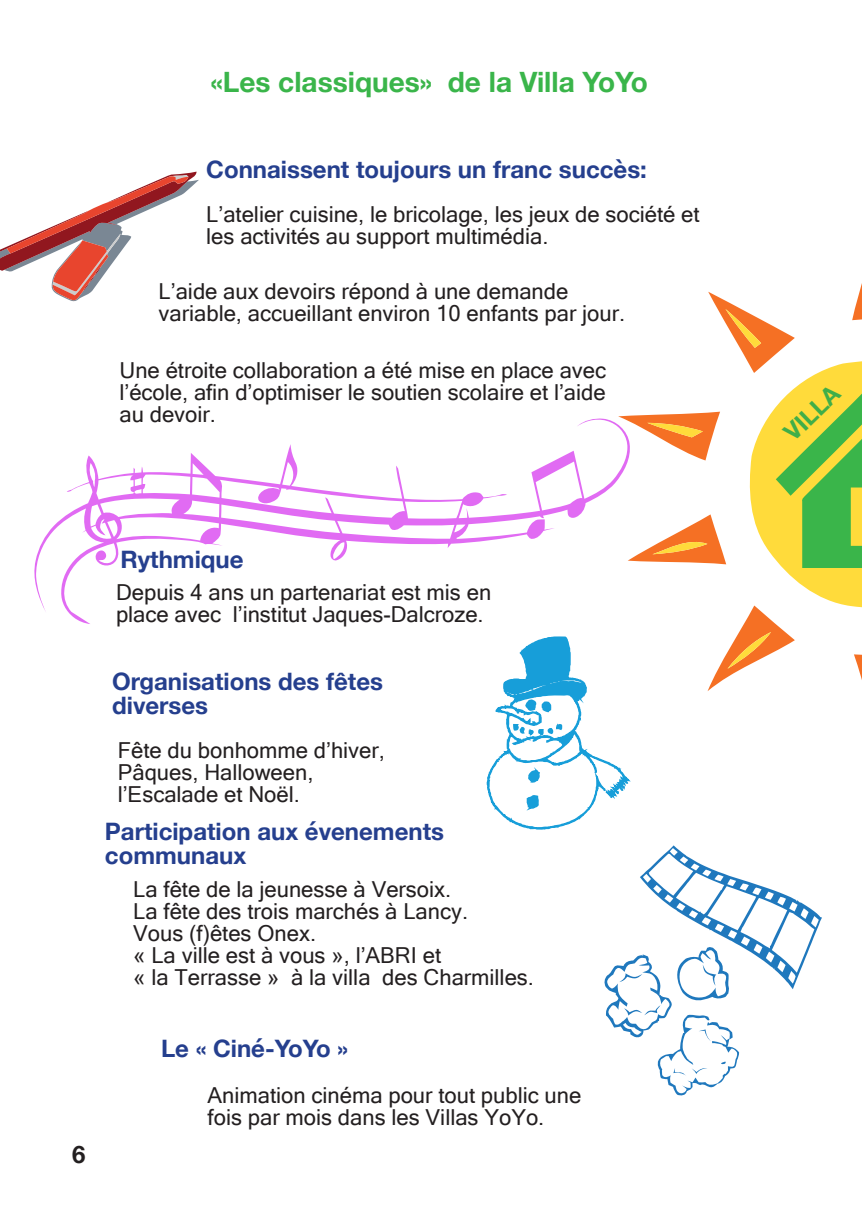
<style>
.page{position:relative;width:862px;height:1214px;background:#fff}
.page>*{position:absolute;margin:0;border:0;box-sizing:border-box;transform-origin:0 0}
.t1{font:700 28px "Helvetica Neue";color:#3ab54a}
.t2{font:700 24px/24px "Helvetica Neue";color:#253f8e}
.t3{font:700 24px "Helvetica Neue";color:#40ae49}
.t4{font:700 24px "Helvetica Neue";color:#231f20}
.t5{font:22px/22px "Microsoft Sans Serif";color:#231f20}
</style>
<div class="page">
<svg style="left:604px;top:845px;width:218px;height:250px"></svg>
<svg style="left:0;top:172px;width:199px;height:129px"></svg>
<svg style="left:34px;top:444px;width:452px;height:180px"></svg>
<svg style="left:486px;top:283px;width:376px;height:547px"></svg>
<p class="t1" style="left:210px;top:60px;width:439px">«Les classiques» de la Villa YoYo</p>
<p class="t2" style="left:206px;top:158px;width:442px">Connaissent toujours un franc succès:</p>
<p class="t5" style="left:206px;top:203px;width:495px">L’atelier cuisine, le bricolage, les jeux de société et les activités au support multimédia.</p>
<p class="t5" style="left:159px;top:280px;width:468px">L’aide aux devoirs répond à une demande variable, accueillant environ 10 enfants par jour.</p>
<p class="t5" style="left:119px;top:359px;width:488px;text-align:justify">Une étroite collaboration a été mise en place avec l’école, afin d’optimiser le soutien scolaire et l’aide au devoir.</p>
<p class="t2" style="left:120px;top:548px;width:125px">Rythmique</p>
<p class="t5" style="left:116px;top:581px;width:377px">Depuis 4 ans un partenariat est mis en place avec l’institut Jaques-Dalcroze.</p>
<p class="t2" style="left:112px;top:670px;width:272px">Organisations des fêtes diverses</p>
<p class="t5" style="left:118px;top:739px;width:269px">Fête du bonhomme d’hiver,<br>Pâques, Halloween, l’Escalade et Noël.</p>
<p class="t2" style="left:105px;top:820px;width:341px">Participation aux évenements communaux</p>
<p class="t5" style="left:133px;top:878px;width:319px">La fête de la jeunesse à Versoix.</p>
<p class="t5" style="left:133px;top:900px;width:336px">La fête des trois marchés à Lancy.</p>
<p class="t5" style="left:133px;top:922px;width:184px">Vous (f)êtes Onex.</p>
<p class="t5" style="left:133px;top:944px;width:402px">« La ville est à vous », l’ABRI et<br>« la Terrasse » à la villa des Charmilles.</p>
<p class="t4" style="left:72px;top:1134px;width:15px">6</p>
<p class="t2" style="left:161px;top:1037px;width:189px">Le « Ciné-YoYo »</p>
<p class="t5" style="left:208px;top:1084px;width:375px">Animation cinéma pour tout public une fois par mois dans les Villas YoYo.</p>
<p class="t3" style="left:775px;top:422px;width:69px;rotate:-44deg">VILLA</p>
</div>
